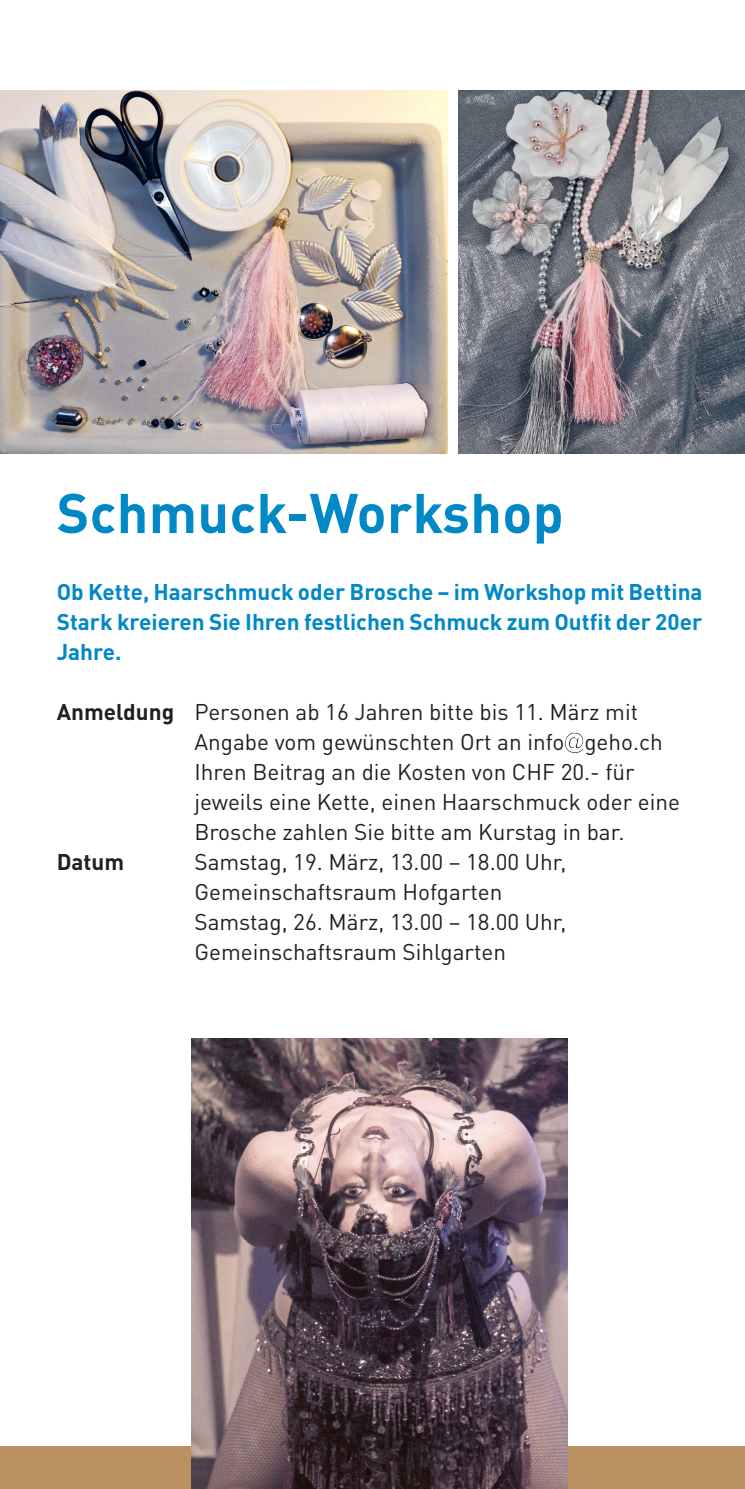
<style>
.page{position:relative;width:745px;height:1489px;background:#fff}
.page>*{position:absolute;margin:0;border:0;box-sizing:border-box;transform-origin:0 0}
.t1{font:700 55px "DINOT";letter-spacing:.01em;color:#0088c7}
.t2{font:22.5px/30px "DINOT";color:#231f20}
.t3{font:700 22.5px/30px "DINOT";color:#0088c7;text-align:justify}
.t4{font:700 22.5px "DINOT";color:#231f20}
.s1{font-weight:700}
</style>
<div class="page">
<div style="left:0;top:1446px;width:744px;height:42px;background:#ba9262"></div>
<hr style="left:744px;top:1446px;width:1px;height:42px;background:#0088c7">
<svg style="left:564px;top:732px;width:20px;height:21px"></svg>
<img style="left:0;top:90px;width:447px;height:364px">
<img style="left:191px;top:1038px;width:376px;height:450px">
<img style="left:458px;top:90px;width:286px;height:364px">
<h1 class="t1" style="left:57px;top:477px;width:508px">Schmuck-Workshop</h1>
<p class="t3" style="left:57px;top:576px;width:647px">Ob Kette, Haarschmuck oder Brosche – im Workshop mit Bettina Stark kreieren Sie Ihren festlichen Schmuck zum Outfit der 20er Jahre.</p>
<p class="t2" style="left:194px;top:696px;width:487px;text-indent:-137px"><span class="s1">Anmeldung</span> Personen ab 16 Jahren bitte bis 11. März mit Angabe vom gewünschten Ort an info geho.ch Ihren Beitrag an die Kosten von CHF 20.- für jeweils eine Kette, einen Haarschmuck oder eine Brosche zahlen Sie bitte am Kurstag in bar.</p>
<p class="t4" style="left:57px;top:847px;width:69px">Datum</p>
<p class="t2" style="left:194px;top:846px;width:373px">Samstag, 19. März, 13.00 – 18.00 Uhr, Gemeinschaftsraum Hofgarten Samstag, 26. März, 13.00 – 18.00 Uhr, Gemeinschaftsraum Sihlgarten</p>
</div>
